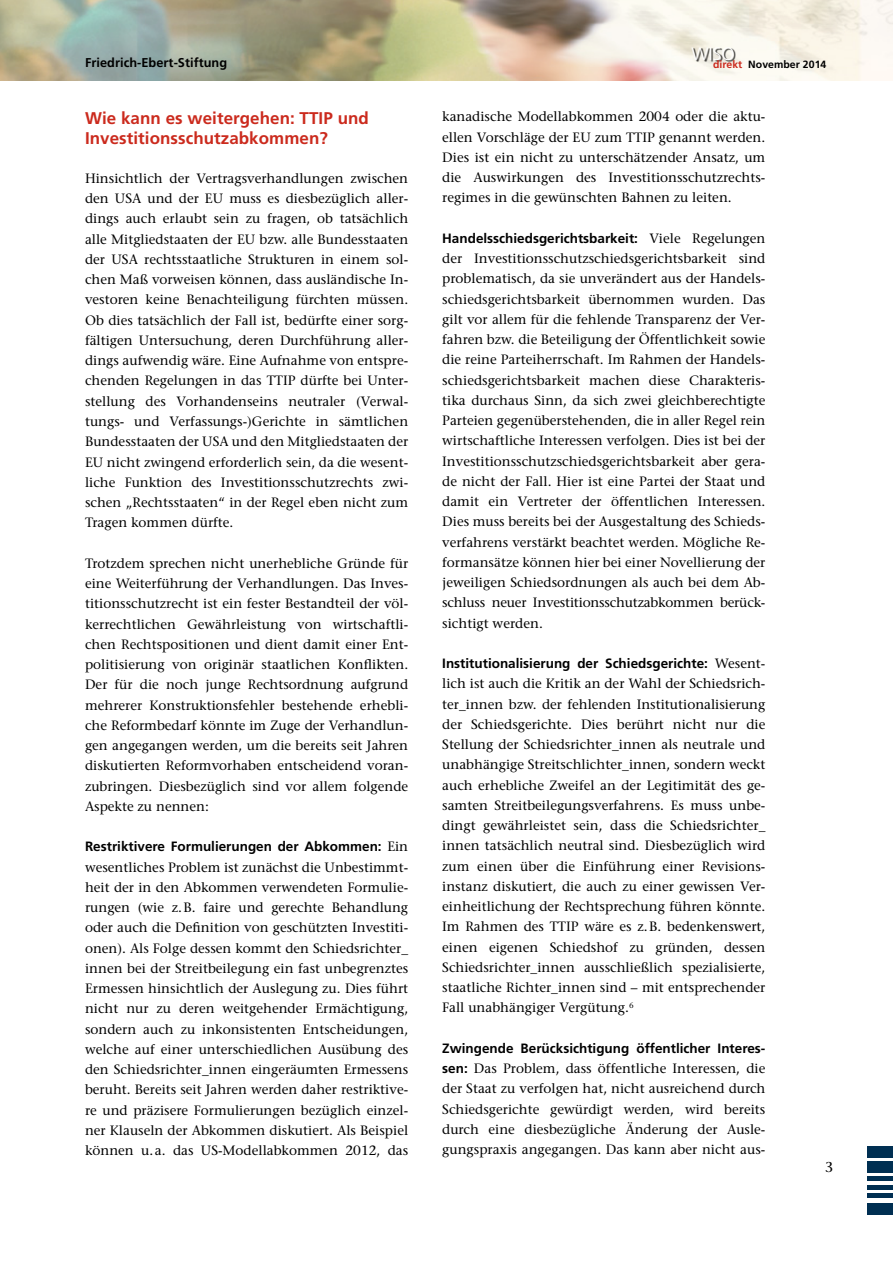
<style>
.page{position:relative;width:893px;height:1263px;background:#fff}
.page>*{position:absolute;margin:0;border:0;box-sizing:border-box;transform-origin:0 0}
.t1{font:700 16.95px/20.2px "Frutiger";letter-spacing:.005em;color:#cb2a1d}
.t2{font:14.25px "Stone Serif";color:#000}
.t3{font:13.5px/20.2px "Stone Serif";color:#000;text-align:justify}
.t4{font:700 13.5px "Frutiger";color:#000}
.t5{font:700 12.75px "Frutiger";letter-spacing:.005em;color:#000}
.t6{font:700 10.5px "Frutiger";letter-spacing:.005em;color:#000}
.s1{color:#cb2a1d}
.s2{font-family:"Stone Serif";font-weight:400}
.s3{font-family:"Frutiger";font-weight:700}
</style>
<div class="page">
<img style="left:0;top:0;width:893px;height:80px">
<div style="left:867px;top:1147px;width:26px;height:11px;background:#002f52"></div>
<div style="left:867px;top:1204px;width:26px;height:11px;background:#002f52"></div>
<div style="left:867px;top:1161px;width:26px;height:12px;background:#002f52"></div>
<hr style="left:867px;top:1177px;width:26px;height:4px;background:#002f52">
<hr style="left:867px;top:1185px;width:26px;height:4px;background:#002f52">
<hr style="left:867px;top:1194px;width:26px;height:4px;background:#002f52">
<div style="left:693px;top:48px;width:43px;height:14px;background:#000;opacity:.75"></div>
<p class="t5" style="left:85px;top:55px;width:144px">Friedrich-Ebert-Stiftung</p>
<p class="t6" style="left:691px;top:58px;width:136px"><sup>WISO</sup><span class="s1">direkt</span> November 2014</p>
<p class="t1" style="left:85px;top:108px;width:285px">Wie kann es weitergehen: TTIP und<br>Investitionsschutzabkommen?</p>
<p class="t3" style="left:85px;top:168px;width:325px">Hinsichtlich der Vertragsverhandlungen zwischen den USA und der EU muss es diesbezüglich aller&shy;dings auch erlaubt sein zu fragen, ob tatsächlich alle Mitgliedstaaten der EU bzw. alle Bundesstaaten der USA rechtsstaatliche Strukturen in einem sol&shy;chen Maß vorweisen können, dass ausländische In&shy;vestoren keine Benachteiligung fürchten müssen.<br>Ob dies tatsächlich der Fall ist, bedürfte einer sorg&shy;fältigen Untersuchung, deren Durchführung aller&shy;dings aufwendig wäre. Eine Aufnahme von entspre&shy;chenden Regelungen in das TTIP dürfte bei Unter&shy;stellung des Vorhandenseins neutraler (Verwal&shy;tungs- und Verfassungs-)Gerichte in sämtlichen Bundesstaaten der USA und den Mitgliedstaaten der EU nicht zwingend erforderlich sein, da die wesent&shy;liche Funktion des Investitionsschutzrechts zwi&shy;schen „Rechtsstaaten“ in der Regel eben nicht zum Tragen kommen dürfte.</p>
<p class="t3" style="left:85px;top:553px;width:325px">Trotzdem sprechen nicht unerhebliche Gründe für eine Weiterführung der Verhandlungen. Das Inves&shy;titionsschutzrecht ist ein fester Bestandteil der völ&shy;kerrechtlichen Gewährleistung von wirtschaftli&shy;chen Rechtspositionen und dient damit einer Ent&shy;politisierung von originär staatlichen Konflikten.<br>Der für die noch junge Rechtsordnung aufgrund mehrerer Konstruktionsfehler bestehende erhebli&shy;che Reformbedarf könnte im Zuge der Verhandlun&shy;gen angegangen werden, um die bereits seit Jahren diskutierten Reformvorhaben entscheidend voran&shy;zubringen. Diesbezüglich sind vor allem folgende Aspekte zu nennen:</p>
<p class="t4" style="left:85px;top:839px;width:325px">Restriktivere Formulierungen der Abkommen: <span class="s2">Ein</span></p>
<p class="t3" style="left:85px;top:857px;width:325px">wesentliches Problem ist zunächst die Unbestimmt&shy;heit der in den Abkommen verwendeten Formulie&shy;rungen (wie z.B. faire und gerechte Behandlung oder auch die Definition von geschützten Investiti&shy;onen). Als Folge dessen kommt den Schiedsrichter_ innen bei der Streitbeilegung ein fast unbegrenztes Ermessen hinsichtlich der Auslegung zu. Dies führt nicht nur zu deren weitgehender Ermächtigung, sondern auch zu inkonsistenten Entscheidungen, welche auf einer unterschiedlichen Ausübung des den Schiedsrichter_innen eingeräumten Ermessens beruht. Bereits seit Jahren werden daher restriktive&shy;re und präzisere Formulierungen bezüglich einzel&shy;ner Klauseln der Abkommen diskutiert. Als Beispiel können u.a. das US-Modellabkommen 2012, das</p>
<p class="t3" style="left:442px;top:106px;width:325px">kanadische Modellabkommen 2004 oder die aktu&shy;ellen Vorschläge der EU zum TTIP genannt werden.<br>Dies ist ein nicht zu unterschätzender Ansatz, um die Auswirkungen des Investitionsschutzrechts&shy;regimes in die gewünschten Bahnen zu leiten.</p>
<p class="t4" style="left:442px;top:230px;width:325px">Handelsschiedsgerichtsbarkeit: <span class="s2">Viele Regelungen</span></p>
<p class="t3" style="left:442px;top:248px;width:325px">der Investitionsschutzschiedsgerichtsbarkeit sind problematisch, da sie unverändert aus der Handels&shy;schiedsgerichtsbarkeit übernommen wurden. Das gilt vor allem für die fehlende Transparenz der Ver&shy;fahren bzw. die Beteiligung der Öffentlichkeit sowie die reine Parteiherrschaft. Im Rahmen der Handels&shy;schiedsgerichtsbarkeit machen diese Charakteris&shy;tika durchaus Sinn, da sich zwei gleichberechtigte Parteien gegenüberstehenden, die in aller Regel rein wirtschaftliche Interessen verfolgen. Dies ist bei der Investitionsschutzschiedsgerichtsbarkeit aber gera&shy;de nicht der Fall. Hier ist eine Partei der Staat und damit ein Vertreter der öffentlichen Interessen.<br>Dies muss bereits bei der Ausgestaltung des Schieds&shy;verfahrens verstärkt beachtet werden. Mögliche Re&shy;formansätze können hier bei einer Novellierung der jeweiligen Schiedsordnungen als auch bei dem Ab&shy;schluss neuer Investitionsschutzabkommen berück&shy;sichtigt werden.</p>
<p class="t4" style="left:442px;top:655px;width:325px">Institutionalisierung der Schiedsgerichte: <span class="s2">Wesent-</span></p>
<p class="t3" style="left:442px;top:673px;width:325px">lich ist auch die Kritik an der Wahl der Schiedsrich&shy;ter_innen bzw. der fehlenden Institutionalisierung der Schiedsgerichte. Dies berührt nicht nur die Stellung der Schiedsrichter_innen als neutrale und unabhängige Streitschlichter_innen, sondern weckt auch erhebliche Zweifel an der Legitimität des ge&shy;samten Streitbeilegungsverfahrens. Es muss unbe&shy;dingt gewährleistet sein, dass die Schiedsrichter_ innen tatsächlich neutral sind. Diesbezüglich wird zum einen über die Einführung einer Revisions&shy;instanz diskutiert, die auch zu einer gewissen Ver&shy;einheitlichung der Rechtsprechung führen könnte.<br>Im Rahmen des TTIP wäre es z.B. bedenkenswert, einen eigenen Schiedshof zu gründen, dessen Schiedsrichter_innen ausschließlich spezialisierte, staatliche Richter_innen sind – mit entsprechender Fall unabhängiger Vergütung.<sup>6</sup></p>
<p class="t4" style="left:442px;top:1040px;width:325px">Zwingende Berücksichtigung öffentlicher Interes-</p>
<p class="t3" style="left:442px;top:1058px;width:325px"><span class="s3">sen:</span> Das Problem, dass öffentliche Interessen, die der Staat zu verfolgen hat, nicht ausreichend durch Schiedsgerichte gewürdigt werden, wird bereits durch eine diesbezügliche Änderung der Ausle&shy;gungspraxis angegangen. Das kann aber nicht aus-</p>
<p class="t2" style="left:825px;top:1158px;width:10px">3</p>
</div>
